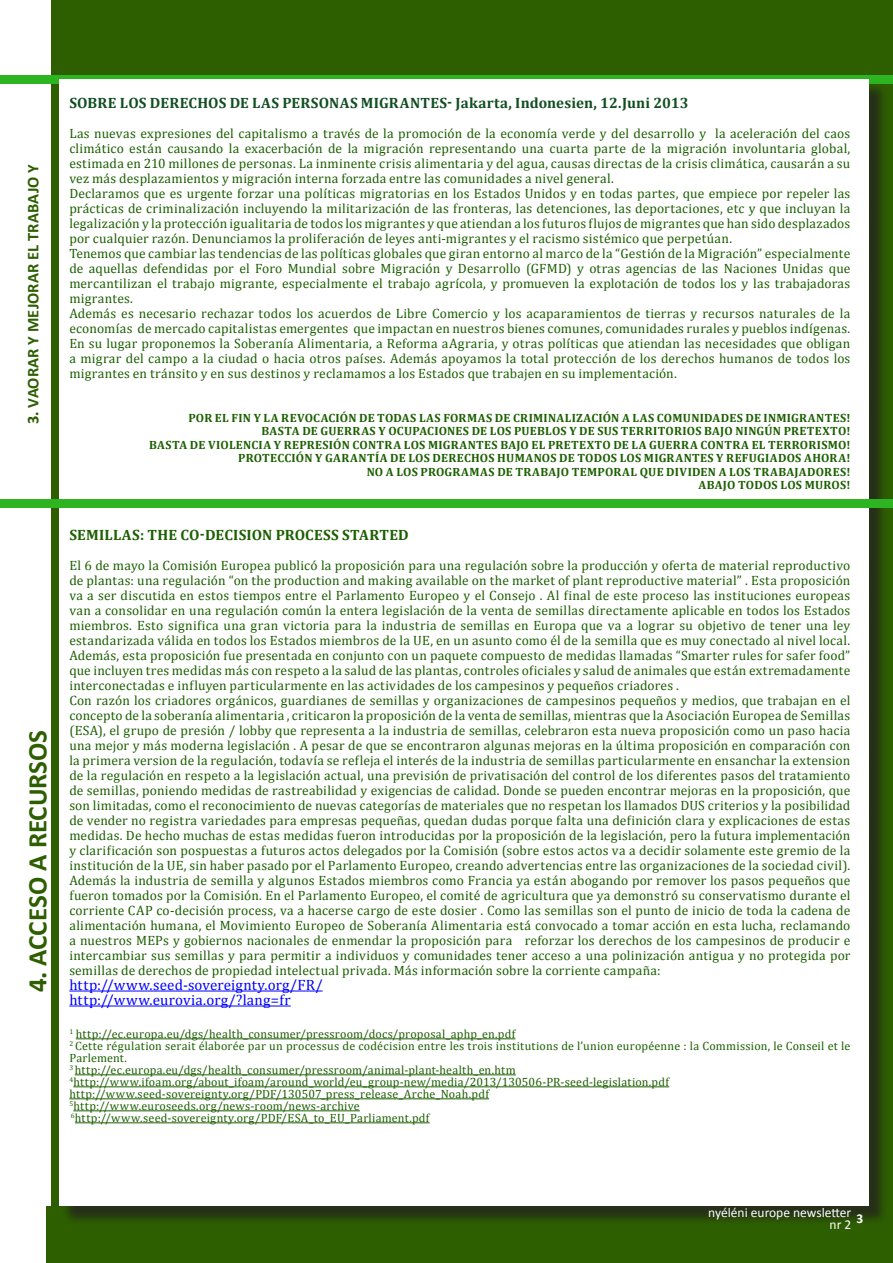
<style>
.page{position:relative;width:893px;height:1263px;background:#fff}
.page>*{position:absolute;margin:0;border:0;box-sizing:border-box;transform-origin:0 0}
.t1{font:700 27px "Calibri";letter-spacing:-.005em;color:#2d5f00}
.t2{font:700 16.5px "Calibri";letter-spacing:.005em;color:#2d5f00}
.t3{font:700 15px "Cambria";letter-spacing:.015em;color:#124e21}
.t4{font:15px/15px "Cambria";letter-spacing:.015em;color:#00f}
.t5{font:700 15px "Cambria";letter-spacing:.015em;color:#1c5f00}
.t6{font:13.5px/15px "Cambria";letter-spacing:.015em;color:#1c5f00}
.t7{font:13.5px/12px "Calibri";color:#fff;text-align:right}
.t8{font:700 13.5px "Calibri";color:#fff}
.t9{font:12px/12px "Cambria";letter-spacing:.02em;color:#1c5f00}
.t10{font:700 12px/13.5px "Cambria";letter-spacing:.025em;color:#1c5f00;text-align:right}
</style>
<div class="page">
<div style="left:47px;top:1206px;width:846px;height:57px;background:#2d5f00"></div>
<div style="left:52px;top:0;width:841px;height:1206px;background:#2d5f00"></div>
<div style="left:0;top:75px;width:893px;height:9px;background:#2db521"></div>
<div style="left:62px;top:81px;width:826px;height:1144px;background:#241f1f;opacity:.75"></div>
<div style="left:59px;top:79px;width:810px;height:1127px;background:#fff"></div>
<hr style="left:69px;top:990px;width:254px;height:1px;background:#00f">
<hr style="left:69px;top:1005px;width:222px;height:1px;background:#00f">
<hr style="left:76px;top:1038px;width:439px;height:1px;background:#1c5f00">
<hr style="left:75px;top:1074px;width:441px;height:1px;background:#1c5f00">
<hr style="left:73px;top:1086px;width:596px;height:1px;background:#1c5f00">
<hr style="left:69px;top:1098px;width:420px;height:1px;background:#1c5f00">
<hr style="left:73px;top:1110px;width:287px;height:1px;background:#1c5f00">
<hr style="left:75px;top:1122px;width:355px;height:1px;background:#1c5f00">
<div style="left:0;top:500px;width:893px;height:8px;background:#2db521"></div>
<p class="t2" style="left:22px;top:424px;width:261px;rotate:-90deg">3. VAORAR Y MEJORAR EL TRABAJO Y</p>
<h1 class="t1" style="left:20px;top:992px;width:264px;rotate:-90deg">4. ACCESO A RECURSOS</h1>
<p class="t3" style="left:69px;top:93px;width:621px">SOBRE LOS DERECHOS DE LAS PERSONAS MIGRANTES- Jakarta, Indonesien, 12.Juni 2013</p>
<p class="t6" style="left:69px;top:126px;width:783px">Las nuevas expresiones del capitalismo a través de la promoción de la economía verde y del desarrollo y la aceleración del caos climático están causando la exacerbación de la migración representando una cuarta parte de la migración involuntaria global, estimada en 210 millones de personas. La inminente crisis alimentaria y del agua, causas directas de la crisis climática, causarán a su vez más desplazamientos y migración interna forzada entre las comunidades a nivel general.<br>Declaramos que es urgente forzar una políticas migratorias en los Estados Unidos y en todas partes, que empiece por repeler las prácticas de criminalización incluyendo la militarización de las fronteras, las detenciones, las deportaciones, etc y que incluyan la legalización y la protección igualitaria de todos los migrantes y que atiendan a los futuros flujos de migrantes que han sido desplazados por cualquier razón. Denunciamos la proliferación de leyes anti-migrantes y el racismo sistémico que perpetúan.<br>Tenemos que cambiar las tendencias de las políticas globales que giran entorno al marco de la “Gestión de la Migración” especialmente de aquellas defendidas por el Foro Mundial sobre Migración y Desarrollo (GFMD) y otras agencias de las Naciones Unidas que mercantilizan el trabajo migrante, especialmente el trabajo agrícola, y promueven la explotación de todos los y las trabajadoras migrantes.<br>Además es necesario rechazar todos los acuerdos de Libre Comercio y los acaparamientos de tierras y recursos naturales de la economías de mercado capitalistas emergentes que impactan en nuestros bienes comunes, comunidades rurales y pueblos indígenas.<br>En su lugar proponemos la Soberanía Alimentaria, a Reforma aAgraria, y otras políticas que atiendan las necesidades que obligan a migrar del campo a la ciudad o hacia otros países. Además apoyamos la total protección de los derechos humanos de todos los migrantes en tránsito y en sus destinos y reclamamos a los Estados que trabajen en su implementación.</p>
<p class="t10" style="left:149px;top:411px;width:703px">POR EL FIN Y LA REVOCACIÓN DE TODAS LAS FORMAS DE CRIMINALIZACIÓN A LAS COMUNIDADES DE INMIGRANTES!<br>BASTA DE GUERRAS Y OCUPACIONES DE LOS PUEBLOS Y DE SUS TERRITORIOS BAJO NINGÚN PRETEXTO!<br>BASTA DE VIOLENCIA Y REPRESIÓN CONTRA LOS MIGRANTES BAJO EL PRETEXTO DE LA GUERRA CONTRA EL TERRORISMO!<br>PROTECCIÓN Y GARANTÍA DE LOS DERECHOS HUMANOS DE TODOS LOS MIGRANTES Y REFUGIADOS AHORA!<br>NO A LOS PROGRAMAS DE TRABAJO TEMPORAL QUE DIVIDEN A LOS TRABAJADORES!<br>ABAJO TODOS LOS MUROS!</p>
<p class="t5" style="left:69px;top:524px;width:341px">SEMILLAS: THE CO-DECISION PROCESS STARTED</p>
<p class="t6" style="left:69px;top:558px;width:783px">El 6 de mayo la Comisión Europea publicó la proposición para una regulación sobre la producción y oferta de material reproductivo de plantas: una regulación “on the production and making available on the market of plant reproductive material” . Esta proposición va a ser discutida en estos tiempos entre el Parlamento Europeo y el Consejo . Al final de este proceso las instituciones europeas van a consolidar en una regulación común la entera legislación de la venta de semillas directamente aplicable en todos los Estados miembros. Esto significa una gran victoria para la industria de semillas en Europa que va a lograr su objetivo de tener una ley estandarizada válida en todos los Estados miembros de la UE, en un asunto como él de la semilla que es muy conectado al nivel local.<br>Además, esta proposición fue presentada en conjunto con un paquete compuesto de medidas llamadas “Smarter rules for safer food” que incluyen tres medidas más con respeto a la salud de las plantas, controles oficiales y salud de animales que están extremadamente interconectadas e influyen particularmente en las actividades de los campesinos y pequeños criadores .<br>Con razón los criadores orgánicos, guardianes de semillas y organizaciones de campesinos pequeños y medios, que trabajan en el concepto de la soberanía alimentaria , criticaron la proposición de la venta de semillas, mientras que la Asociación Europea de Semillas (ESA), el grupo de presión / lobby que representa a la industria de semillas, celebraron esta nueva proposición como un paso hacia una mejor y más moderna legislación . A pesar de que se encontraron algunas mejoras en la última proposición en comparación con la primera version de la regulación, todavía se refleja el interés de la industria de semillas particularmente en ensanchar la extension de la regulación en respeto a la legislación actual, una previsión de privatisación del control de los diferentes pasos del tratamiento de semillas, poniendo medidas de rastreabilidad y exigencias de calidad. Donde se pueden encontrar mejoras en la proposición, que son limitadas, como el reconocimiento de nuevas categorías de materiales que no respetan los llamados DUS criterios y la posibilidad de vender no registra variedades para empresas pequeñas, quedan dudas porque falta una definición clara y explicaciones de estas medidas. De hecho muchas de estas medidas fueron introducidas por la proposición de la legislación, pero la futura implementación y clarificación son pospuestas a futuros actos delegados por la Comisión (sobre estos actos va a decidir solamente este gremio de la institución de la UE, sin haber pasado por el Parlamento Europeo, creando advertencias entre las organizaciones de la sociedad civil).<br>Además la industria de semilla y algunos Estados miembros como Francia ya están abogando por remover los pasos pequeños que fueron tomados por la Comisión. En el Parlamento Europeo, el comité de agricultura que ya demonstró su conservatismo durante el corriente CAP co-decisión process, va a hacerse cargo de este dosier . Como las semillas son el punto de inicio de toda la cadena de alimentación humana, el Movimiento Europeo de Soberanía Alimentaria está convocado a tomar acción en esta lucha, reclamando a nuestros MEPs y gobiernos nacionales de enmendar la proposición para reforzar los derechos de los campesinos de producir e intercambiar sus semillas y para permitir a individuos y comunidades tener acceso a una polinización antigua y no protegida por semillas de derechos de propiedad intelectual privada. Más información sobre la corriente campaña:</p>
<p class="t4" style="left:69px;top:977px;width:255px">http://www.seed-sovereignty.org/FR/ http://www.eurovia.org/?lang=fr</p>
<p class="t9" style="left:69px;top:1028px;width:782px"><sup>1</sup> http://ec.europa.eu/dgs/health_consumer/pressroom/docs/proposal_aphp_en.pdf<br><sup>2</sup> Cette régulation serait élaborée par un processus de codécision entre les trois institutions de l’union européenne : la Commission, le Conseil et le Parlement.<br><sup>3</sup> http://ec.europa.eu/dgs/health_consumer/pressroom/animal-plant-health_en.htm <sup>4</sup>http://www.ifoam.org/about_ifoam/around_world/eu_group-new/media/2013/130506-PR-seed-legislation.pdf http://www.seed-sovereignty.org/PDF/130507_press_release_Arche_Noah.pdf<br><sup>5</sup>http://www.euroseeds.org/news-room/news-archive<br><sup>6</sup>http://www.seed-sovereignty.org/PDF/ESA_to_EU_Parliament.pdf</p>
<p class="t7" style="left:708px;top:1207px;width:144px">nyéléni europe newsletter nr 2</p>
<p class="t8" style="left:856px;top:1210px;width:8px">3</p>
</div>
